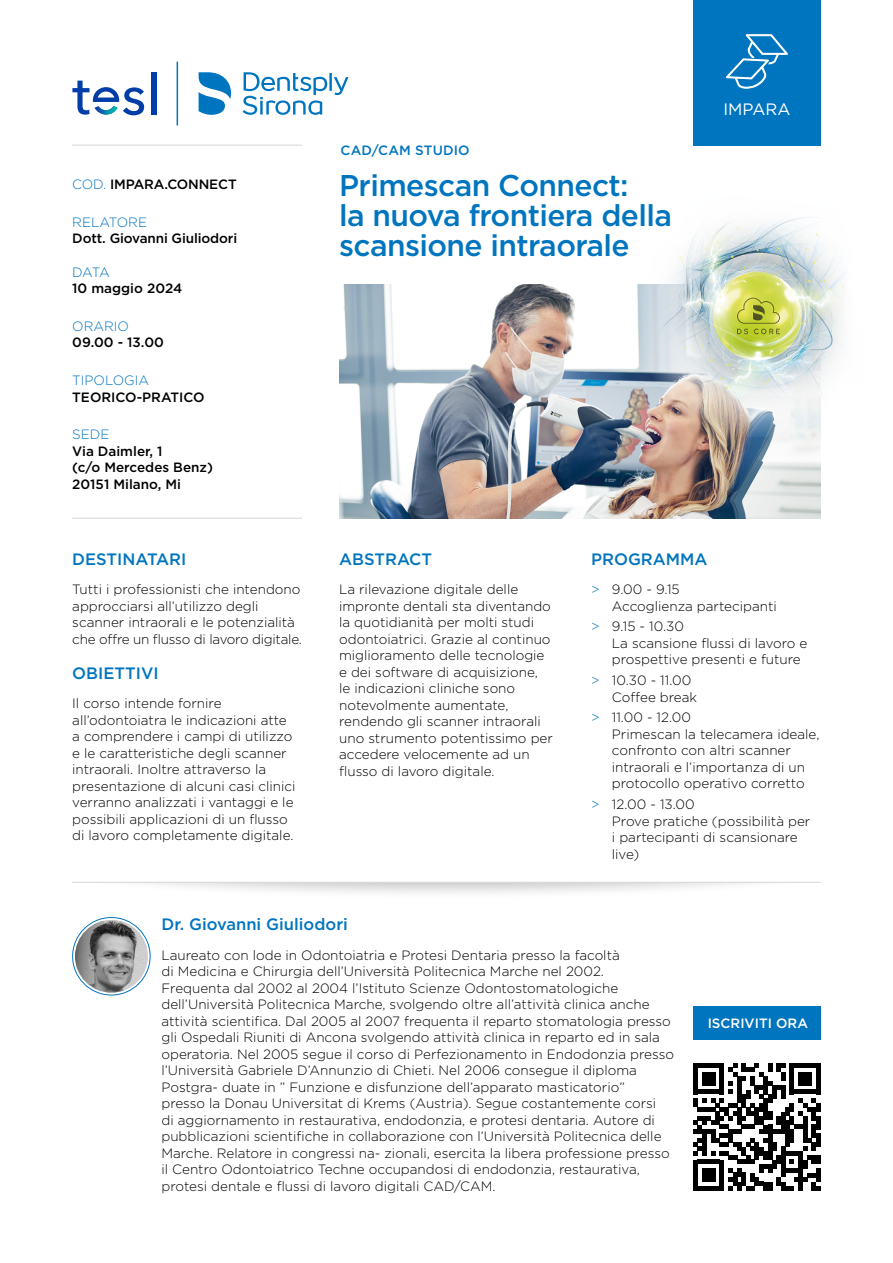
<style>
.page{position:relative;width:893px;height:1263px;background:#fff}
.page>*{position:absolute;margin:0;border:0;box-sizing:border-box;transform-origin:0 0}
.t1{font:500 30px/30px "Gotham";letter-spacing:-.02em;color:#0075bf}
.t2{font:500 16.5px "Gotham";color:#0075bf}
.t3{font:16.5px "Gotham";color:#fff}
.t4{font:300 13.5px/16.5px "Gotham";color:#000}
.t5{font:500 13.5px/16.5px "Gotham";color:#000}
.t6{font:300 13.5px "Gotham";color:#0075bf}
.t7{font:500 13.5px "Gotham";letter-spacing:.01em;color:#0075bf}
.t8{font:500 13.5px "Gotham";color:#fff}
.s1{font-weight:300;color:#0075bf}
.s2{color:#0075bf}
</style>
<div class="page">
<img style="left:339px;top:285px;width:482px;height:234px">
<div style="left:693px;top:0;width:128px;height:145px;background:#0075bf"></div>
<hr style="left:72px;top:145px;width:230px;height:1px;background:#dadada">
<hr style="left:72px;top:518px;width:230px;height:1px;background:#dadada">
<hr style="left:72px;top:882px;width:749px;height:1px;background:#dadada">
<div style="left:693px;top:1007px;width:128px;height:33px;background:#0075bf"></div>
<svg style="left:693px;top:1063px;width:127px;height:127px"></svg>
<div style="left:72px;top:917px;width:78px;height:78px;border:1px solid #0075bf;border-radius:50%"></div>
<img style="left:75px;top:920px;width:73px;height:73px;border-radius:36px">
<img style="left:638px;top:213px;width:208px;height:224px">
<svg style="left:72px;top:81px;width:72px;height:34px"></svg>
<div style="left:151px;top:72px;width:5px;height:43px;background:#003da7"></div>
<hr style="left:177px;top:62px;width:1px;height:63px;background:#0075bf">
<svg style="left:199px;top:72px;width:149px;height:43px"></svg>
<svg style="left:726px;top:34px;width:62px;height:55px"></svg>
<p class="t5" style="left:72px;top:176px;width:166px"><span class="s1">COD.</span> IMPARA.CONNECT</p>
<p class="t6" style="left:72px;top:213px;width:76px">RELATORE</p>
<p class="t5" style="left:72px;top:230px;width:166px">Dott. Giovanni Giuliodori</p>
<p class="t6" style="left:72px;top:263px;width:39px">DATA</p>
<p class="t5" style="left:72px;top:280px;width:111px">10 maggio 2024</p>
<p class="t6" style="left:72px;top:318px;width:58px">ORARIO</p>
<p class="t5" style="left:72px;top:334px;width:93px">09.00 - 13.00</p>
<p class="t6" style="left:72px;top:372px;width:78px">TIPOLOGIA</p>
<p class="t5" style="left:72px;top:388px;width:134px">TEORICO-PRATICO</p>
<p class="t6" style="left:72px;top:426px;width:39px">SEDE</p>
<p class="t5" style="left:72px;top:443px;width:142px">Via Daimler, 1<br>(c/o Mercedes Benz)<br>20151 Milano, Mi</p>
<p class="t2" style="left:72px;top:548px;width:116px">DESTINATARI</p>
<p class="t4" style="left:72px;top:581px;width:231px">Tutti i professionisti che intendono approcciarsi all’utilizzo degli scanner intraorali e le potenzialità che offre un flusso di lavoro digitale.</p>
<p class="t2" style="left:72px;top:662px;width:88px">OBIETTIVI</p>
<p class="t4" style="left:72px;top:695px;width:225px">Il corso intende fornire all’odontoiatra le indicazioni atte a comprendere i campi di utilizzo e le caratteristiche degli scanner intraorali. Inoltre attraverso la presentazione di alcuni casi clinici verranno analizzati i vantaggi e le possibili applicazioni di un flusso di lavoro completamente digitale.</p>
<p class="t7" style="left:341px;top:142px;width:130px">CAD/CAM STUDIO</p>
<h1 class="t1" style="left:339px;top:170px;width:334px">Primescan Connect:<br>la nuova frontiera della scansione intraorale</h1>
<p class="t3" style="left:723px;top:99px;width:68px">IMPARA</p>
<p class="t2" style="left:339px;top:548px;width:94px">ABSTRACT</p>
<p class="t4" style="left:339px;top:581px;width:215px">La rilevazione digitale delle impronte dentali sta diventando la quotidianità per molti studi odontoiatrici. Grazie al continuo miglioramento delle tecnologie e dei software di acquisizione,<br>le indicazioni cliniche sono notevolmente aumentate, rendendo gli scanner intraorali uno strumento potentissimo per accedere velocemente ad un flusso di lavoro digitale.</p>
<p class="t2" style="left:591px;top:548px;width:118px">PROGRAMMA</p>
<p class="t4" style="left:612px;top:581px;width:166px;text-indent:-21px"><span class="s2">&gt;</span> 9.00 - 9.15<br>Accoglienza partecipanti</p>
<p class="t4" style="left:612px;top:618px;width:197px;text-indent:-21px"><span class="s2">&gt;</span> 9.15 - 10.30<br>La scansione flussi di lavoro e prospettive presenti e future</p>
<p class="t4" style="left:612px;top:672px;width:87px;text-indent:-21px"><span class="s2">&gt;</span> 10.30 - 11.00<br>Coffee break</p>
<p class="t4" style="left:612px;top:709px;width:209px;text-indent:-21px"><span class="s2">&gt;</span> 11.00 - 12.00<br>Primescan la telecamera ideale, confronto con altri scanner intraorali e l’importanza di un protocollo operativo corretto</p>
<p class="t4" style="left:612px;top:796px;width:200px;text-indent:-21px"><span class="s2">&gt;</span> 12.00 - 13.00<br>Prove pratiche (possibilità per i partecipanti di scansionare live)</p>
<p class="t2" style="left:161px;top:914px;width:188px">Dr. Giovanni Giuliodori</p>
<p class="t4" style="left:161px;top:946px;width:514px">Laureato con lode in Odontoiatria e Protesi Dentaria presso la facoltà<br>di Medicina e Chirurgia dell’Università Politecnica Marche nel 2002.<br>Frequenta dal 2002 al 2004 l’Istituto Scienze Odontostomatologiche dell’Università Politecnica Marche, svolgendo oltre all’attività clinica anche attività scientifica. Dal 2005 al 2007 frequenta il reparto stomatologia presso gli Ospedali Riuniti di Ancona svolgendo attività clinica in reparto ed in sala operatoria. Nel 2005 segue il corso di Perfezionamento in Endodonzia presso l’Università Gabriele D’Annunzio di Chieti. Nel 2006 consegue il diploma Postgra- duate in ” Funzione e disfunzione dell’apparato masticatorio”<br>presso la Donau Universitat di Krems (Austria). Segue costantemente corsi<br>di aggiornamento in restaurativa, endodonzia, e protesi dentaria. Autore di pubblicazioni scientifiche in collaborazione con l’Università Politecnica delle Marche. Relatore in congressi na- zionali, esercita la libera professione presso il Centro Odontoiatrico Techne occupandosi di endodonzia, restaurativa, protesi dentale e flussi di lavoro digitali CAD/CAM.</p>
<p class="t8" style="left:708px;top:1015px;width:102px">ISCRIVITI ORA</p>
</div>
